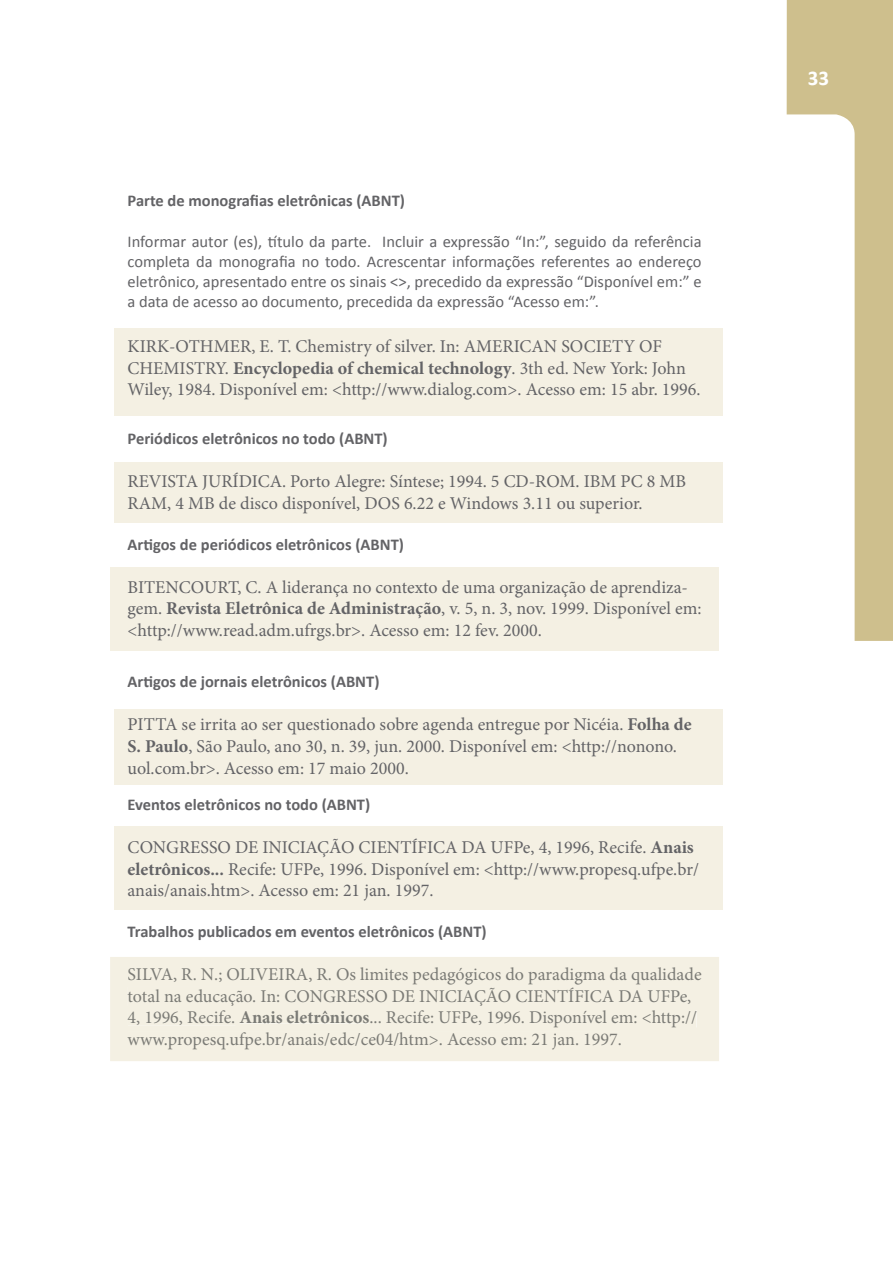
<style>
.page{position:relative;width:893px;height:1263px;background:#fff}
.page>*{position:absolute;margin:0;border:0;box-sizing:border-box;transform-origin:0 0}
.t1{font:700 21px "Calibri";color:#fff}
.t2{font:18px/21.6px "Minion Pro";color:#636366}
.t3{font:18px/21.6px "Minion Pro";color:#7b7b76}
.t4{font:16.5px/19.8px "Calibri";color:#636366;text-align:justify}
.t5{font:700 16.5px "Calibri";color:#636366}
.s1{font-weight:700}
</style>
<div class="page">
<svg style="left:787px;top:0;width:106px;height:641px"></svg>
<div style="left:114px;top:709px;width:609px;height:75px;background:#f4f0e3"></div>
<div style="left:110px;top:568px;width:609px;height:83px;background:#f4f0e3"></div>
<div style="left:114px;top:328px;width:609px;height:87px;background:#f4f0e3"></div>
<div style="left:114px;top:462px;width:609px;height:61px;background:#f4f0e3"></div>
<div style="left:114px;top:826px;width:609px;height:84px;background:#f4f0e3"></div>
<div style="left:110px;top:957px;width:609px;height:104px;background:#f4f0e3"></div>
<div style="left:128px;top:967px;width:574px;height:17px;background:#f4f0e3"></div>
<div style="left:128px;top:987px;width:563px;height:19px;background:#f4f0e3"></div>
<div style="left:128px;top:1010px;width:107px;height:15px;background:#f4f0e3"></div>
<div style="left:240px;top:1010px;width:129px;height:13px;background:#f4f0e3"></div>
<div style="left:371px;top:1010px;width:325px;height:17px;background:#f4f0e3"></div>
<div style="left:128px;top:1032px;width:493px;height:17px;background:#f4f0e3"></div>
<p class="t5" style="left:128px;top:190px;width:279px">Parte de monografias eletrônicas (ABNT)</p>
<p class="t4" style="left:128px;top:232px;width:576px">Informar autor (es), título da parte. Incluir a expressão “In:”, seguido da referência completa da monografia no todo. Acrescentar informações referentes ao endereço eletrônico, apresentado entre os sinais &lt;&gt;, precedido da expressão “Disponível em:” e a data de acesso ao documento, precedida da expressão “Acesso em:”.</p>
<p class="t2" style="left:128px;top:335px;width:574px">KIRK-OTHMER, E. T. Chemistry of silver. In: AMERICAN SOCIETY OF<br>CHEMISTRY. <span class="s1">Encyclopedia of chemical technology</span>. 3th ed. New York: John<br>Wiley, 1984. Disponível em: &lt;http://www.dialog.com&gt;. Acesso em: 15 abr. 1996.</p>
<p class="t5" style="left:128px;top:428px;width:262px">Periódicos eletrônicos no todo (ABNT)</p>
<p class="t2" style="left:128px;top:471px;width:560px">REVISTA JURÍDICA. Porto Alegre: Síntese; 1994. 5 CD-ROM. IBM PC 8 MB<br>RAM, 4 MB de disco disponível, DOS 6.22 e Windows 3.11 ou superior.</p>
<p class="t5" style="left:128px;top:534px;width:278px">Artigos de periódicos eletrônicos (ABNT)</p>
<p class="t2" style="left:128px;top:576px;width:575px">BITENCOURT, C. A liderança no contexto de uma organização de aprendiza&shy;gem. <span class="s1">Revista Eletrônica de Administração</span>, v. 5, n. 3, nov. 1999. Disponível em: &lt;http://www.read.adm.ufrgs.br&gt;. Acesso em: 12 fev. 2000.</p>
<p class="t5" style="left:128px;top:671px;width:253px">Artigos de jornais eletrônicos (ABNT)</p>
<p class="t2" style="left:128px;top:714px;width:566px">PITTA se irrita ao ser questionado sobre agenda entregue por Nicéia. <span class="s1">Folha de<br>S. Paulo</span>, São Paulo, ano 30, n. 39, jun. 2000. Disponível em: &lt;http://nonono. uol.com.br&gt;. Acesso em: 17 maio 2000.</p>
<p class="t5" style="left:128px;top:794px;width:244px">Eventos eletrônicos no todo (ABNT)</p>
<p class="t2" style="left:128px;top:836px;width:573px">CONGRESSO DE INICIAÇÃO CIENTÍFICA DA UFPe, 4, 1996, Recife. <span class="s1">Anais eletrônicos...</span> Recife: UFPe, 1996. Disponível em: &lt;http://www.propesq.ufpe.br/ anais/anais.htm&gt;. Acesso em: 21 jan. 1997.</p>
<p class="t5" style="left:128px;top:921px;width:361px">Trabalhos publicados em eventos eletrônicos (ABNT)</p>
<p class="t3" style="left:128px;top:963px;width:576px">SILVA, R. N.; OLIVEIRA, R. Os limites pedagógicos do paradigma da qualidade total na educação. In: CONGRESSO DE INICIAÇÃO CIENTÍFICA DA UFPe, 4, 1996, Recife. <span class="s1">Anais eletrônicos</span>... Recife: UFPe, 1996. Disponível em: &lt;http:// www.propesq.ufpe.br/anais/edc/ce04/htm&gt;. Acesso em: 21 jan. 1997.</p>
<p class="t1" style="left:808px;top:64px;width:23px">33</p>
</div>
